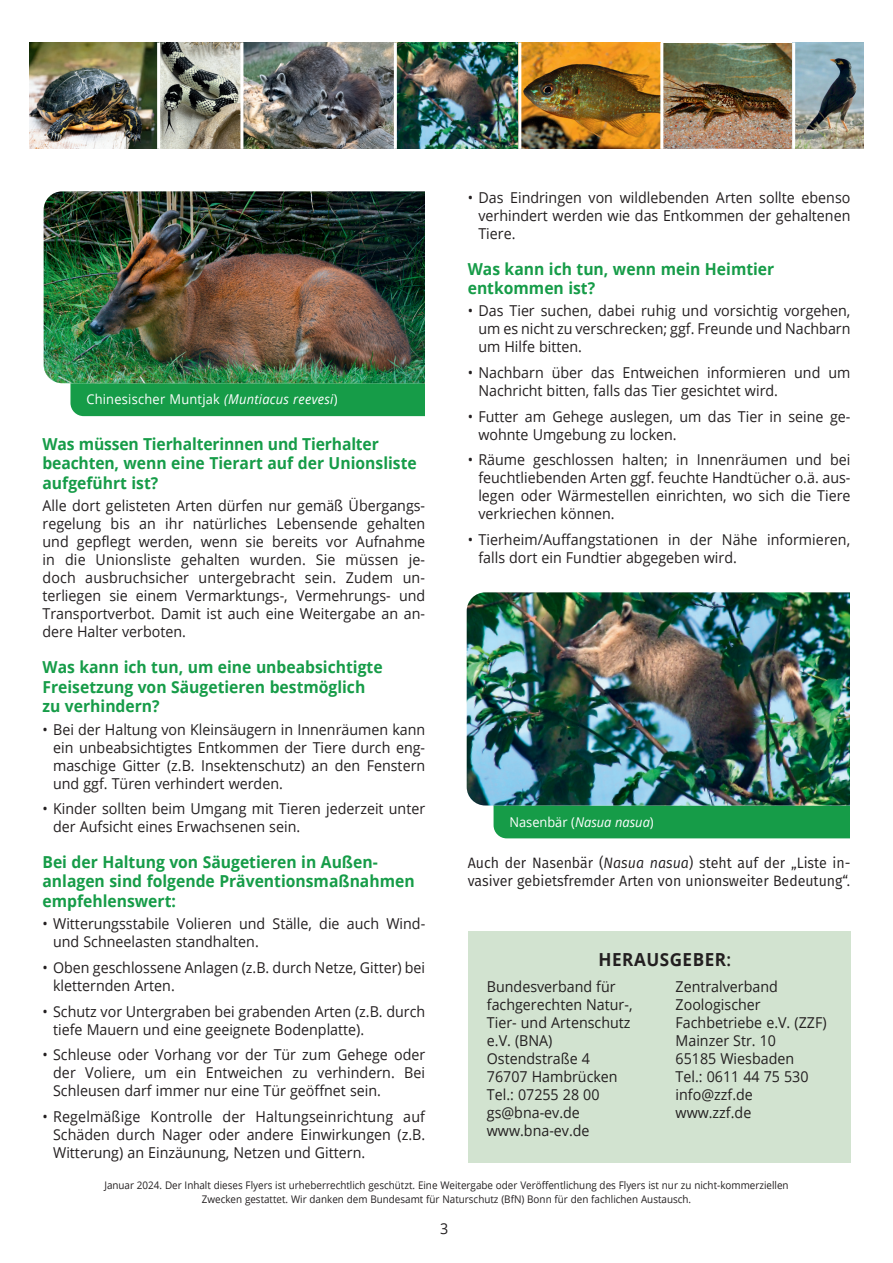
<style>
.page{position:relative;width:893px;height:1263px;background:#fff}
.page>*{position:absolute;margin:0;border:0;box-sizing:border-box;transform-origin:0 0}
.t1{font:700 18px "Open Sans";letter-spacing:.03em;color:#231f20;scale:.95 1}
.t2{font:700 16.5px/19.5px "Open Sans";color:#169c48;scale:.95 1}
.t3{font:15px/18px "Open Sans";color:#231f20;scale:.95 1}
.t4{font:15px/18px "Fira Sans";color:#231f20;scale:.95 1}
.t5{font:13.5px "Open Sans";letter-spacing:.02em;color:#fff;scale:.95 1}
.t6{font:13.5px "Open Sans";color:#fff;scale:.95 1}
.t7{font:10.5px/13.5px "Open Sans";color:#231f20;text-align:center;scale:.94 1}
.s1{font-style:italic}
.s2{font-weight:600}
</style>
<div class="page">
<div style="left:468px;top:931px;width:382px;height:231px;background:#d2e3d0"></div>
<img style="left:30px;top:43px;width:488px;height:106px">
<img style="left:521px;top:43px;width:271px;height:106px">
<img style="left:795px;top:43px;width:68px;height:106px">
<hr style="left:157px;top:43px;width:3px;height:106px;background:#fff">
<hr style="left:240px;top:43px;width:3px;height:106px;background:#fff">
<hr style="left:394px;top:43px;width:3px;height:106px;background:#fff">
<hr style="left:660px;top:43px;width:3px;height:106px;background:#fff">
<div style="left:494px;top:779px;width:380px;height:59px;background:#169c48;border-radius:13px"></div>
<img style="left:467px;top:592px;width:383px;height:213px">
<div style="left:850px;top:588px;width:43px;height:255px;background:#fff"></div>
<div style="left:70px;top:357px;width:381px;height:59px;background:#169c48;border-radius:13px"></div>
<img style="left:44px;top:191px;width:381px;height:192px">
<div style="left:425px;top:166px;width:31px;height:260px;background:#fff"></div>
<p class="t5" style="left:86px;top:390px;width:266px">Chinesischer Muntjak <span class="s1">(Muntiacus reevesi</span>)</p>
<p class="t2" style="left:43px;top:433px;width:395px">Was müssen Tierhalterinnen und Tierhalter beachten, wenn eine Tierart auf der Unionsliste aufgeführt ist?</p>
<p class="t3" style="left:43px;top:496px;width:404px;text-align:justify">Alle dort gelisteten Arten dürfen nur gemäß Übergangs&shy;regelung bis an ihr natürliches Lebensende gehalten und gepflegt werden, wenn sie bereits vor Aufnahme in die Unionsliste gehalten wurden. Sie müssen je&shy;doch ausbruchsicher untergebracht sein. Zudem un&shy;terliegen sie einem Vermarktungs-, Vermehrungs- und Transportverbot. Damit ist auch eine Weitergabe an an&shy;dere Halter verboten.</p>
<p class="t2" style="left:43px;top:657px;width:359px">Was kann ich tun, um eine unbeabsichtigte<br>Freisetzung von Säugetieren bestmöglich zu verhindern?</p>
<p class="t3" style="left:53px;top:720px;width:393px;text-align:justify;text-indent:-11px">• Bei der Haltung von Kleinsäugern in Innenräumen kann ein unbeabsichtigtes Entkommen der Tiere durch eng&shy;maschige Gitter (z.B. Insektenschutz) an den Fenstern und ggf. Türen verhindert werden.</p>
<p class="t3" style="left:53px;top:799px;width:393px;text-indent:-11px">• Kinder sollten beim Umgang mit Tieren jederzeit unter der Aufsicht eines Erwachsenen sein.</p>
<p class="t2" style="left:43px;top:852px;width:393px">Bei der Haltung von Säugetieren in Außen&shy;anlagen sind folgende Präventionsmaßnahmen empfehlenswert:</p>
<p class="t3" style="left:53px;top:914px;width:393px;text-indent:-11px">• Witterungsstabile Volieren und Ställe, die auch Wind&shy;und Schneelasten standhalten.</p>
<p class="t3" style="left:53px;top:958px;width:393px;text-indent:-11px">• Oben geschlossene Anlagen (z.B. durch Netze, Gitter) bei kletternden Arten.</p>
<p class="t3" style="left:53px;top:1002px;width:393px;text-indent:-11px">• Schutz vor Untergraben bei grabenden Arten (z.B. durch tiefe Mauern und eine geeignete Bodenplatte).</p>
<p class="t3" style="left:53px;top:1045px;width:393px;text-align:justify;text-indent:-11px">• Schleuse oder Vorhang vor der Tür zum Gehege oder der Voliere, um ein Entweichen zu verhindern. Bei Schleusen darf immer nur eine Tür geöffnet sein.</p>
<p class="t3" style="left:53px;top:1107px;width:393px;text-align:justify;text-indent:-11px">• Regelmäßige Kontrolle der Haltungseinrichtung auf Schäden durch Nager oder andere Einwirkungen (z.B.<br>Witterung) an Einzäunung, Netzen und Gittern.</p>
<p class="t3" style="left:478px;top:188px;width:393px;text-align:justify;text-indent:-11px">• Das Eindringen von wildlebenden Arten sollte ebenso verhindert werden wie das Entkommen der gehaltenen Tiere.</p>
<p class="t2" style="left:468px;top:258px;width:324px">Was kann ich tun, wenn mein Heimtier entkommen ist?</p>
<p class="t3" style="left:478px;top:301px;width:393px;text-align:justify;text-indent:-11px">• Das Tier suchen, dabei ruhig und vorsichtig vorgehen, um es nicht zu verschrecken; ggf. Freunde und Nachbarn um Hilfe bitten.</p>
<p class="t3" style="left:478px;top:363px;width:393px;text-indent:-11px">• Nachbarn über das Entweichen informieren und um<br>Nachricht bitten, falls das Tier gesichtet wird.</p>
<p class="t3" style="left:478px;top:407px;width:393px;text-indent:-11px">• Futter am Gehege auslegen, um das Tier in seine ge&shy;wohnte Umgebung zu locken.</p>
<p class="t3" style="left:478px;top:450px;width:393px;text-align:justify;text-indent:-11px">• Räume geschlossen halten; in Innenräumen und bei feuchtliebenden Arten ggf. feuchte Handtücher o.ä. aus&shy;legen oder Wärmestellen einrichten, wo sich die Tiere verkriechen können.</p>
<p class="t3" style="left:478px;top:530px;width:393px;text-indent:-11px">• Tierheim/Auffangstationen in der Nähe informieren, falls dort ein Fundtier abgegeben wird.</p>
<p class="t6" style="left:509px;top:812px;width:153px">Nasenbär (<span class="s1">Nasua nasua</span>)</p>
<p class="t4" style="left:468px;top:853px;width:404px">Auch der Nasenbär (<span class="s1">Nasua nasua</span>) steht auf der „Liste in&shy;vasiver gebietsfremder Arten von unionsweiter Bedeutung“.</p>
<p class="t1" style="left:599px;top:947px;width:141px">HERAUSGEBER<span class="s2">:</span></p>
<p class="t3" style="left:487px;top:977px;width:155px">Bundesverband für fachgerechten Natur-,<br>Tier- und Artenschutz e.V. (BNA)<br>Ostendstraße 4<br>76707 Hambrücken<br>Tel.: 07255 28 00 gs@bna-ev.de www.bna-ev.de</p>
<p class="t3" style="left:676px;top:977px;width:160px">Zentralverband<br>Zoologischer<br>Fachbetriebe e.V. (ZZF)<br>Mainzer Str. 10<br>65185 Wiesbaden<br>Tel.: 0611 44 75 530 info@zzf.de www.zzf.de</p>
<p class="t7" style="left:104px;top:1178px;width:729px">Januar 2024. Der Inhalt dieses Flyers ist urheberrechtlich geschützt. Eine Weitergabe oder Veröffentlichung des Flyers ist nur zu nicht-kommerziellen<br>Zwecken gestattet. Wir danken dem Bundesamt für Naturschutz (BfN) Bonn für den fachlichen Austausch.</p>
<p class="t3" style="left:440px;top:1219px;width:10px">3</p>
</div>
